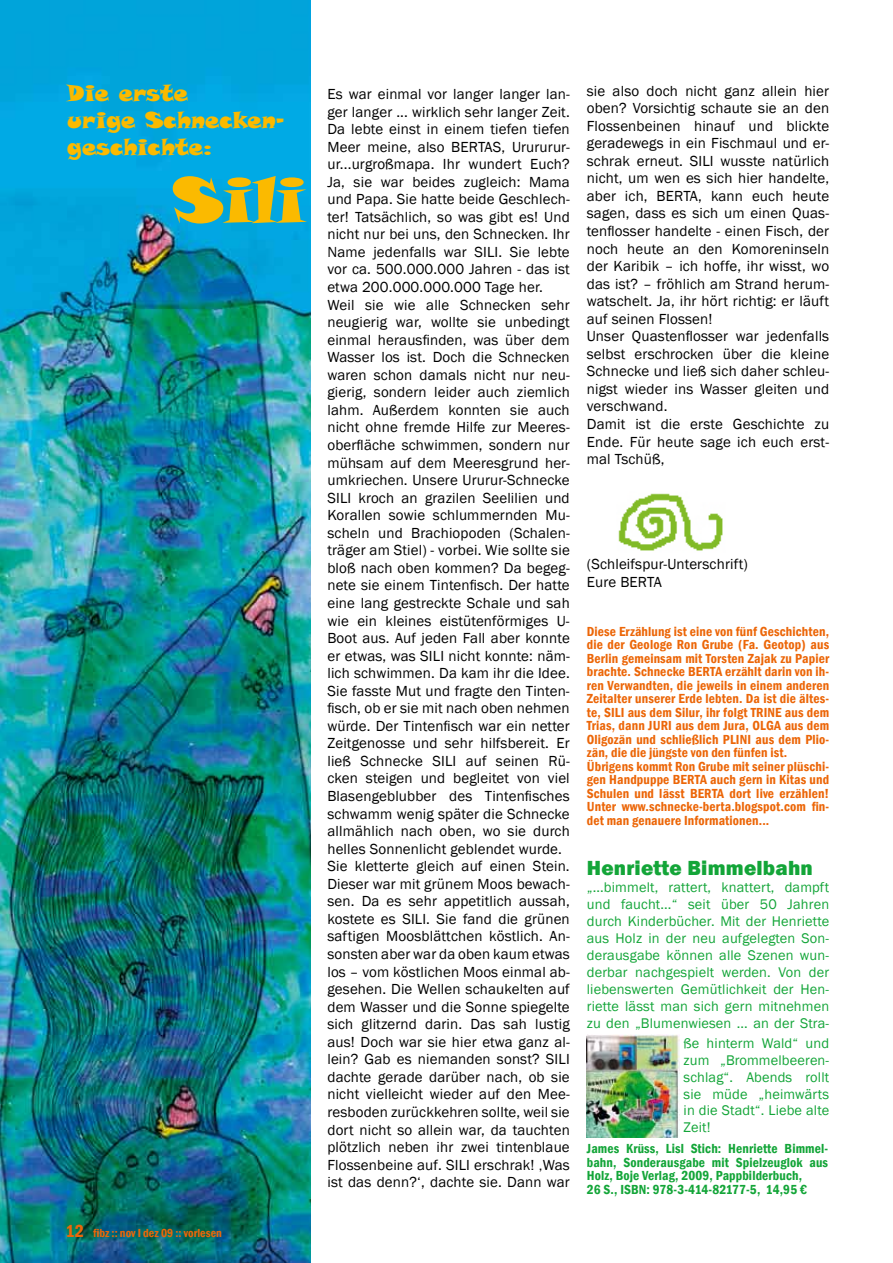
<style>
.page{position:relative;width:893px;height:1263px;background:#fff}
.page>*{position:absolute;margin:0;border:0;box-sizing:border-box;transform-origin:0 0}
.t1{font:63px "Snap ITC";color:#fbba00}
.t2{font:22.5px/27px "Snap ITC";color:#fbba00}
.t3{font:800 21px "Franklin Gothic";letter-spacing:.01em;color:#13a538}
.t4{font:15px/17.5px "Franklin Gothic";letter-spacing:.01em;color:#000}
.t5{font:14.4px/17px "Franklin Gothic";letter-spacing:.01em;color:#13a538;text-align:justify}
.t6{font:600 condensed 13.5px/13.5px "Franklin Gothic";letter-spacing:.01em;color:#ec6608}
.t7{font:600 condensed 13.5px/13.5px "Franklin Gothic";letter-spacing:.01em;color:#13a538}
.t8{font:600 condensed 12px "Franklin Gothic";color:#ec6608}
.s1{font-size:18px}
</style>
<div class="page">
<img style="left:0;top:0;width:310px;height:1263px">
<img style="left:618px;top:493px;width:105px;height:58px">
<img style="left:587px;top:1034px;width:92px;height:104px">
<h2 class="t2" style="left:67px;top:79px;width:219px">Die erste<br>urige Schnecken&shy;geschichte:</h2>
<h1 class="t1" style="left:172px;top:158px;width:135px">Sili</h1>
<p class="t8" style="left:66px;top:1225px;width:158px"><span class="s1">12</span> fibz :: nov I dez 09 :: vorlesen</p>
<p class="t4" style="left:327px;top:85px;width:244px">Es war einmal vor langer langer lan&shy;ger langer ... wirklich sehr langer Zeit.<br>Da lebte einst in einem tiefen tiefen Meer meine, also BERTAS, Urururur&shy;ur...urgroßmapa. Ihr wundert Euch?<br>Ja, sie war beides zugleich: Mama und Papa. Sie hatte beide Geschlech&shy;ter! Tatsächlich, so was gibt es! Und nicht nur bei uns, den Schnecken. Ihr Name jedenfalls war SILI. Sie lebte vor ca. 500.000.000 Jahren - das ist etwa 200.000.000.000 Tage her.<br>Weil sie wie alle Schnecken sehr neugierig war, wollte sie unbedingt einmal herausfinden, was über dem Wasser los ist. Doch die Schnecken waren schon damals nicht nur neu&shy;gierig, sondern leider auch ziemlich lahm. Außerdem konnten sie auch nicht ohne fremde Hilfe zur Meeres&shy;oberfläche schwimmen, sondern nur mühsam auf dem Meeresgrund her&shy;umkriechen. Unsere Ururur-Schnecke SILI kroch an grazilen Seelilien und Korallen sowie schlummernden Mu&shy;scheln und Brachiopoden (Schalen&shy;träger am Stiel) - vorbei. Wie sollte sie bloß nach oben kommen? Da begeg&shy;nete sie einem Tintenfisch. Der hatte eine lang gestreckte Schale und sah wie ein kleines eistütenförmiges U-Boot aus. Auf jeden Fall aber konnte er etwas, was SILI nicht konnte: näm&shy;lich schwimmen. Da kam ihr die Idee.<br>Sie fasste Mut und fragte den Tinten&shy;fisch, ob er sie mit nach oben nehmen würde. Der Tintenfisch war ein netter Zeitgenosse und sehr hilfsbereit. Er ließ Schnecke SILI auf seinen Rü&shy;cken steigen und begleitet von viel Blasengeblubber des Tintenfisches schwamm wenig später die Schnecke allmählich nach oben, wo sie durch helles Sonnenlicht geblendet wurde.<br>Sie kletterte gleich auf einen Stein.<br>Dieser war mit grünem Moos bewach&shy;sen. Da es sehr appetitlich aussah, kostete es SILI. Sie fand die grünen saftigen Moosblättchen köstlich. An&shy;sonsten aber war da oben kaum etwas los – vom köstlichen Moos einmal ab&shy;gesehen. Die Wellen schaukelten auf dem Wasser und die Sonne spiegelte sich glitzernd darin. Das sah lustig aus! Doch war sie hier etwa ganz al&shy;lein? Gab es niemanden sonst? SILI dachte gerade darüber nach, ob sie nicht vielleicht wieder auf den Mee&shy;resboden zurückkehren sollte, weil sie dort nicht so allein war, da tauchten plötzlich neben ihr zwei tintenblaue Flossenbeine auf. SILI erschrak! ‚Was ist das denn?‘, dachte sie. Dann war</p>
<p class="t4" style="left:587px;top:82px;width:244px">sie also doch nicht ganz allein hier oben? Vorsichtig schaute sie an den<br>Flossenbeinen hinauf und blickte geradewegs in ein Fischmaul und er&shy;schrak erneut. SILI wusste natürlich nicht, um wen es sich hier handelte, aber ich, BERTA, kann euch heute sagen, dass es sich um einen Quas&shy;tenflosser handelte - einen Fisch, der noch heute an den Komoreninseln der Karibik – ich hoffe, ihr wisst, wo das ist? – fröhlich am Strand herum&shy;watschelt. Ja, ihr hört richtig: er läuft auf seinen Flossen!<br>Unser Quastenflosser war jedenfalls selbst erschrocken über die kleine<br>Schnecke und ließ sich daher schleu&shy;nigst wieder ins Wasser gleiten und verschwand.<br>Damit ist die erste Geschichte zu<br>Ende. Für heute sage ich euch erst&shy;mal Tschüß,</p>
<p class="t4" style="left:587px;top:556px;width:163px">(Schleifspur-Unterschrift)<br>Eure BERTA</p>
<p class="t6" style="left:587px;top:624px;width:244px">Diese Erzählung ist eine von fünf Geschichten, die der Geologe Ron Grube (Fa. Geotop) aus Berlin gemeinsam mit Torsten Zajak zu Papier brachte. Schnecke BERTA erzählt darin von ih&shy;ren Verwandten, die jeweils in einem anderen Zeitalter unserer Erde lebten. Da ist die ältes&shy;te, SILI aus dem Silur, ihr folgt TRINE aus dem Trias, dann JURI aus dem Jura, OLGA aus dem Oligozän und schließlich PLINI aus dem Plio&shy;zän, die die jüngste von den fünfen ist.<br>Übrigens kommt Ron Grube mit seiner plüschi&shy;gen Handpuppe BERTA auch gern in Kitas und Schulen und lässt BERTA dort live erzählen!<br>Unter www.schnecke-berta.blogspot.com fin&shy;det man genauere Informationen...</p>
<h3 class="t3" style="left:587px;top:854px;width:228px">Henriette Bimmelbahn</h3>
<p class="t5" style="left:587px;top:879px;width:244px">„...bimmelt, rattert, knattert, dampft und faucht...“ seit über 50 Jahren durch Kinderbücher. Mit der Henriette aus Holz in der neu aufgelegten Son&shy;derausgabe können alle Szenen wun&shy;derbar nachgespielt werden. Von der liebenswerten Gemütlichkeit der Hen&shy;riette lässt man sich gern mitnehmen zu den „Blumenwiesen ... an der Stra-</p>
<p class="t5" style="left:684px;top:1035px;width:147px">ße hinterm Wald“ und zum „Brommelbeeren&shy;schlag“. Abends rollt sie müde „heimwärts in die Stadt“. Liebe alte Zeit!</p>
<p class="t7" style="left:587px;top:1142px;width:243px">James Krüss, Lisl Stich: Henriette Bimmel&shy;bahn, Sonderausgabe mit Spielzeuglok aus Holz, Boje Verlag, 2009, Pappbilderbuch,<br>26 S., ISBN: 978-3-414-82177-5, 14,95 €</p>
</div>
